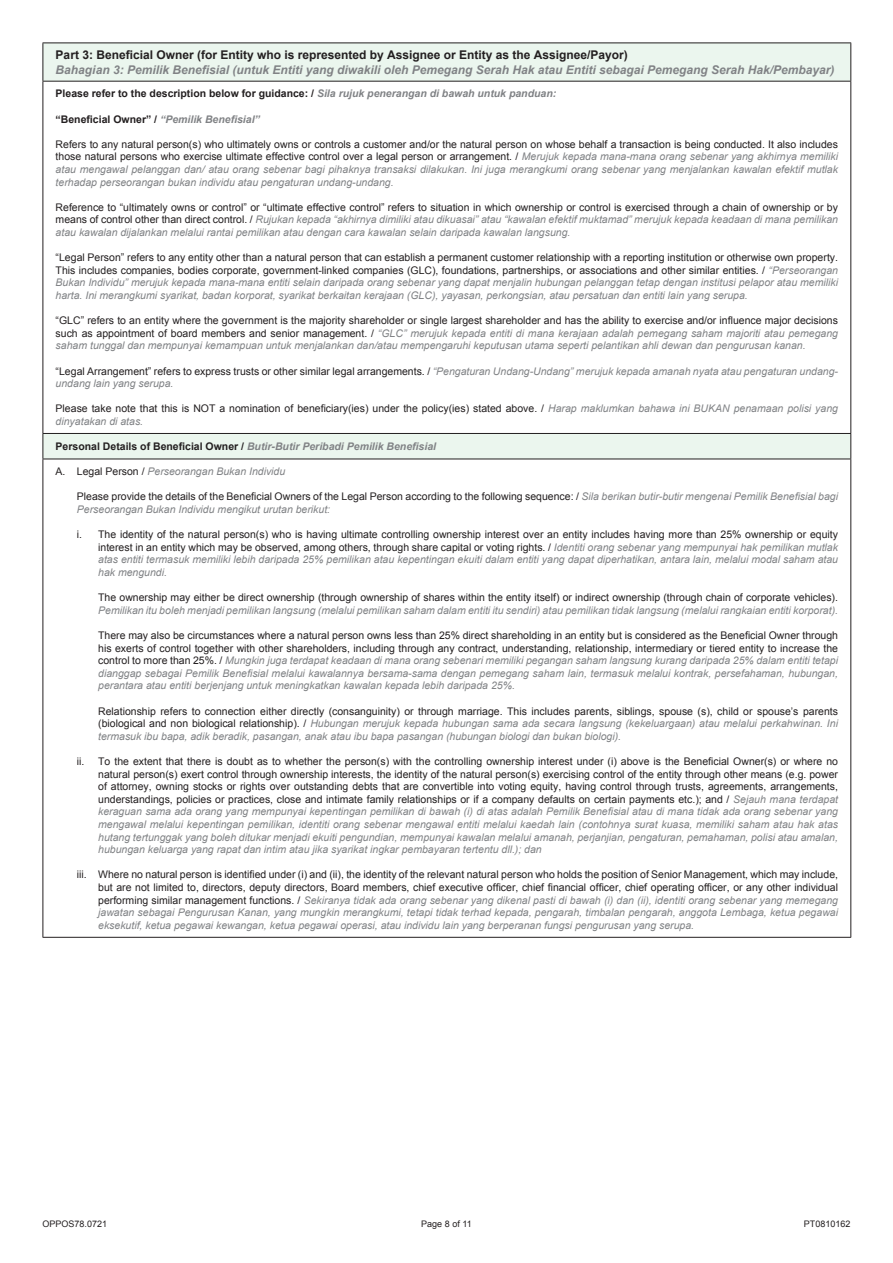
<style>
.page{position:relative;width:893px;height:1263px;background:#fff}
.page>*{position:absolute;margin:0;border:0;box-sizing:border-box;transform-origin:0 0}
.t1{font:italic 700 12px "Arial";color:#808285}
.t2{font:700 12px "Arial";color:#231f20}
.t3{font:italic 10.5px/12.6px "Arial";color:#808285;text-align:justify}
.t4{font:10.5px/12.6px "Arial";color:#231f20;text-align:justify}
.t5{font:italic 700 10.5px "Arial";color:#808285}
.t6{font:700 10.5px "Arial";color:#231f20}
.t7{font:9px "Arial";color:#231f20}
.s1{font-style:italic;color:#808285}
.s2{font-style:normal;color:#231f20}
</style>
<div class="page">
<svg style="left:44px;top:44px;width:806px;height:415px"></svg>
<hr style="left:43px;top:43px;width:808px;height:1px;background:#231f20">
<hr style="left:850px;top:43px;width:1px;height:38px;background:#231f20">
<hr style="left:850px;top:82px;width:1px;height:351px;background:#231f20">
<svg style="left:850px;top:434px;width:1px;height:25px"></svg>
<hr style="left:850px;top:459px;width:1px;height:478px;background:#231f20">
<hr style="left:43px;top:43px;width:1px;height:38px;background:#231f20">
<hr style="left:43px;top:81px;width:808px;height:1px;background:#231f20">
<hr style="left:43px;top:459px;width:808px;height:1px;background:#231f20">
<hr style="left:43px;top:937px;width:808px;height:1px;background:#231f20">
<svg style="left:43px;top:434px;width:1px;height:25px"></svg>
<hr style="left:43px;top:82px;width:1px;height:351px;background:#231f20">
<hr style="left:43px;top:433px;width:808px;height:1px;background:#231f20">
<hr style="left:43px;top:459px;width:1px;height:478px;background:#231f20">
<p class="t2" style="left:56px;top:47px;width:574px">Part 3: Beneficial Owner (for Entity who is represented by Assignee or Entity as the Assignee/Payor)</p>
<p class="t1" style="left:56px;top:61px;width:780px">Bahagian 3: Pemilik Benefisial (untuk Entiti yang diwakili oleh Pemegang Serah Hak atau Entiti sebagai Pemegang Serah Hak/Pembayar)</p>
<p class="t6" style="left:56px;top:87px;width:502px">Please refer to the description below for guidance: / <span class="s1">Sila rujuk penerangan di bawah untuk panduan:</span></p>
<p class="t5" style="left:56px;top:112px;width:206px"><span class="s2">“Beneficial Owner” /</span> “Pemilik Benefisial”</p>
<p class="t3" style="left:56px;top:138px;width:784px"><span class="s2">Refers to any natural person(s) who ultimately owns or controls a customer and/or the natural person on whose behalf a transaction is being conducted. It also includes those natural persons who exercise ultimate effective control over a legal person or arrangement. /</span> Merujuk kepada mana-mana orang sebenar yang akhirnya memiliki atau mengawal pelanggan dan/ atau orang sebenar bagi pihaknya transaksi dilakukan. Ini juga merangkumi orang sebenar yang menjalankan kawalan efektif mutlak terhadap perseorangan bukan individu atau pengaturan undang-undang.</p>
<p class="t3" style="left:56px;top:201px;width:784px"><span class="s2">Reference to “ultimately owns or control” or “ultimate effective control” refers to situation in which ownership or control is exercised through a chain of ownership or by means of control other than direct control. /</span> Rujukan kepada “akhirnya dimiliki atau dikuasai” atau “kawalan efektif muktamad” merujuk kepada keadaan di mana pemilikan atau kawalan dijalankan melalui rantai pemilikan atau dengan cara kawalan selain daripada kawalan langsung.</p>
<p class="t3" style="left:56px;top:251px;width:784px"><span class="s2">“Legal Person” refers to any entity other than a natural person that can establish a permanent customer relationship with a reporting institution or otherwise own property.<br>This includes companies, bodies corporate, government-linked companies (GLC), foundations, partnerships, or associations and other similar entities. /</span> “Perseorangan Bukan Individu” merujuk kepada mana-mana entiti selain daripada orang sebenar yang dapat menjalin hubungan pelanggan tetap dengan institusi pelapor atau memiliki harta. Ini merangkumi syarikat, badan korporat, syarikat berkaitan kerajaan (GLC), yayasan, perkongsian, atau persatuan dan entiti lain yang serupa.</p>
<p class="t3" style="left:56px;top:314px;width:784px"><span class="s2">“GLC” refers to an entity where the government is the majority shareholder or single largest shareholder and has the ability to exercise and/or influence major decisions such as appointment of board members and senior management. /</span> “GLC” merujuk kepada entiti di mana kerajaan adalah pemegang saham majoriti atau pemegang saham tunggal dan mempunyai kemampuan untuk menjalankan dan/atau mempengaruhi keputusan utama seperti pelantikan ahli dewan dan pengurusan kanan.</p>
<p class="t3" style="left:56px;top:365px;width:784px"><span class="s2">“Legal Arrangement” refers to express trusts or other similar legal arrangements. /</span> “Pengaturan Undang-Undang” merujuk kepada amanah nyata atau pengaturan undang&shy;undang lain yang serupa.</p>
<p class="t4" style="left:56px;top:402px;width:784px">Please take note that this is NOT a nomination of beneficiary(ies) under the policy(ies) stated above. / <span class="s1">Harap maklumkan bahawa ini BUKAN penamaan polisi yang dinyatakan di atas.</span></p>
<p class="t5" style="left:56px;top:439px;width:382px"><span class="s2">Personal Details of Beneficial Owner /</span> Butir-Butir Peribadi Pemilik Benefisial</p>
<p class="t3" style="left:56px;top:465px;width:231px"><span class="s2">A. Legal Person /</span> Perseorangan Bukan Individu</p>
<p class="t3" style="left:77px;top:490px;width:763px"><span class="s2">Please provide the details of the Beneficial Owners of the Legal Person according to the following sequence: /</span> Sila berikan butir-butir mengenai Pemilik Benefisial bagi<br>Perseorangan Bukan Individu mengikut urutan berikut:</p>
<p class="t4" style="left:98px;top:528px;width:741px;text-indent:-21px">i. The identity of the natural person(s) who is having ultimate controlling ownership interest over an entity includes having more than 25% ownership or equity interest in an entity which may be observed, among others, through share capital or voting rights. / <span class="s1">Identiti orang sebenar yang mempunyai hak pemilikan mutlak atas entiti termasuk memiliki lebih daripada 25% pemilikan atau kepentingan ekuiti dalam entiti yang dapat diperhatikan, antara lain, melalui modal saham atau hak mengundi.</span></p>
<p class="t4" style="left:98px;top:591px;width:741px">The ownership may either be direct ownership (through ownership of shares within the entity itself) or indirect ownership (through chain of corporate vehicles).</p>
<p class="t3" style="left:98px;top:604px;width:741px">Pemilikan itu boleh menjadi pemilikan langsung (melalui pemilikan saham dalam entiti itu sendiri) atau pemilikan tidak langsung (melalui rangkaian entiti korporat).</p>
<p class="t3" style="left:98px;top:629px;width:741px"><span class="s2">There may also be circumstances where a natural person owns less than 25% direct shareholding in an entity but is considered as the Beneficial Owner through his exerts of control together with other shareholders, including through any contract, understanding, relationship, intermediary or tiered entity to increase the control to more than 25%. /</span> Mungkin juga terdapat keadaan di mana orang sebenari memiliki pegangan saham langsung kurang daripada 25% dalam entiti tetapi dianggap sebagai Pemilik Benefisial melalui kawalannya bersama-sama dengan pemegang saham lain, termasuk melalui kontrak, persefahaman, hubungan, perantara atau entiti berjenjang untuk meningkatkan kawalan kepada lebih daripada 25%.</p>
<p class="t3" style="left:98px;top:705px;width:741px"><span class="s2">Relationship refers to connection either directly (consanguinity) or through marriage. This includes parents, siblings, spouse (s), child or spouse’s parents (biological and non biological relationship). /</span> Hubungan merujuk kepada hubungan sama ada secara langsung (kekeluargaan) atau melalui perkahwinan. Ini termasuk ibu bapa, adik beradik, pasangan, anak atau ibu bapa pasangan (hubungan biologi dan bukan biologi).</p>
<p class="t4" style="left:98px;top:755px;width:741px;text-indent:-21px">ii. To the extent that there is doubt as to whether the person(s) with the controlling ownership interest under (i) above is the Beneficial Owner(s) or where no natural person(s) exert control through ownership interests, the identity of the natural person(s) exercising control of the entity through other means (e.g. power of attorney, owning stocks or rights over outstanding debts that are convertible into voting equity, having control through trusts, agreements, arrangements, understandings, policies or practices, close and intimate family relationships or if a company defaults on certain payments etc.); and / <span class="s1">Sejauh mana terdapat keraguan sama ada orang yang mempunyai kepentingan pemilikan di bawah (i) di atas adalah Pemilik Benefisial atau di mana tidak ada orang sebenar yang mengawal melalui kepentingan pemilikan, identiti orang sebenar mengawal entiti melalui kaedah lain (contohnya surat kuasa, memiliki saham atau hak atas hutang tertunggak yang boleh ditukar menjadi ekuiti pengundian, mempunyai kawalan melalui amanah, perjanjian, pengaturan, pemahaman, polisi atau amalan, hubungan keluarga yang rapat dan intim atau jika syarikat ingkar pembayaran tertentu dll.); dan</span></p>
<p class="t3" style="left:98px;top:868px;width:741px;text-indent:-21px"><span class="s2">iii. Where no natural person is identified under (i) and (ii), the identity of the relevant natural person who holds the position of Senior Management, which may include, but are not limited to, directors, deputy directors, Board members, chief executive officer, chief financial officer, chief operating officer, or any other individual performing similar management functions. /</span> Sekiranya tidak ada orang sebenar yang dikenal pasti di bawah (i) dan (ii), identiti orang sebenar yang memegang jawatan sebagai Pengurusan Kanan, yang mungkin merangkumi, tetapi tidak terhad kepada, pengarah, timbalan pengarah, anggota Lembaga, ketua pegawai eksekutif, ketua pegawai kewangan, ketua pegawai operasi, atau individu lain yang berperanan fungsi pengurusan yang serupa.</p>
<p class="t7" style="left:43px;top:1218px;width:66px">OPPOS78.0721</p>
<p class="t7" style="left:421px;top:1218px;width:52px">Page 8 of 11</p>
<p class="t7" style="left:804px;top:1218px;width:48px">PT0810162</p>
</div>
